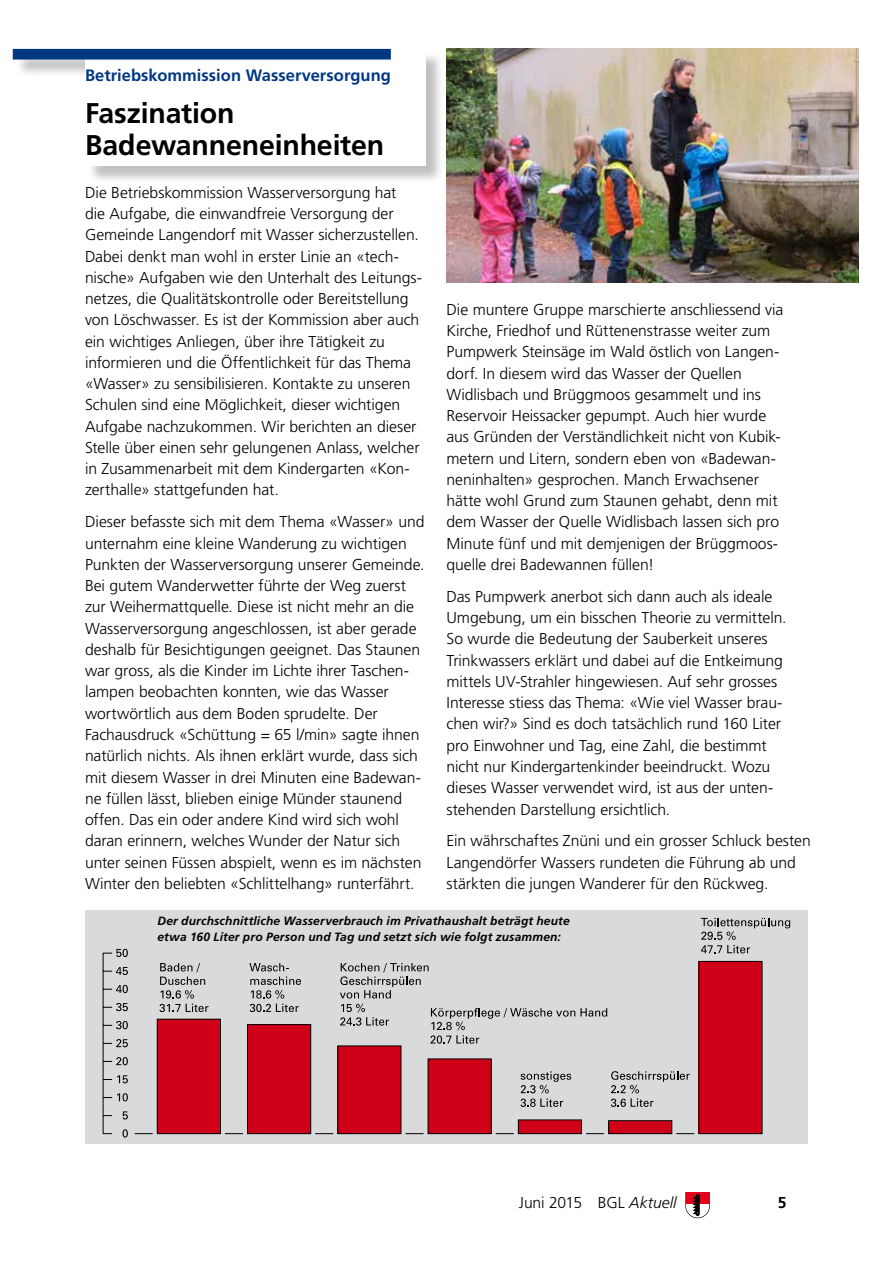
<style>
.page{position:relative;width:893px;height:1263px;background:#fff}
.page>*{position:absolute;margin:0;border:0;box-sizing:border-box;transform-origin:0 0}
.t1{font:700 28.5px/32px "Frutiger";letter-spacing:-.005em;color:#000}
.t2{font:700 16.5px "Frutiger";color:#003882}
.t3{font:300 15.75px/21.3px "Frutiger";letter-spacing:-.005em;color:#000}
.t4{font:700 15.75px "Frutiger";color:#000}
.t5{font:italic 700 12px/15.9px "Frutiger";letter-spacing:.015em;color:#000}
.s1{font-style:italic}
</style>
<div class="page">
<svg style="left:685px;top:1192px;width:25px;height:26px"></svg>
<div style="left:15px;top:51px;width:429px;height:134px;background:#000;opacity:.25"></div>
<div style="left:85px;top:49px;width:340px;height:117px;background:#fff"></div>
<div style="left:13px;top:49px;width:378px;height:11px;background:#003882"></div>
<img style="left:446px;top:49px;width:413px;height:234px">
<div style="left:85px;top:910px;width:723px;height:234px;background:#d9dadb"></div>
<hr style="left:103px;top:953px;width:1px;height:181px;background:#000">
<svg style="left:103px;top:1093px;width:25px;height:8px"></svg>
<svg style="left:103px;top:1075px;width:25px;height:8px"></svg>
<svg style="left:103px;top:1057px;width:25px;height:8px"></svg>
<svg style="left:103px;top:1039px;width:25px;height:8px"></svg>
<svg style="left:103px;top:1021px;width:25px;height:8px"></svg>
<svg style="left:103px;top:1003px;width:25px;height:8px"></svg>
<svg style="left:103px;top:985px;width:25px;height:8px"></svg>
<svg style="left:103px;top:967px;width:25px;height:8px"></svg>
<svg style="left:103px;top:949px;width:25px;height:8px"></svg>
<svg style="left:123px;top:1111px;width:5px;height:8px"></svg>
<svg style="left:123px;top:1129px;width:5px;height:8px"></svg>
<svg style="left:135px;top:1133px;width:18px;height:1px"></svg>
<svg style="left:676px;top:1133px;width:18px;height:1px"></svg>
<svg style="left:586px;top:1133px;width:18px;height:1px"></svg>
<svg style="left:496px;top:1133px;width:18px;height:1px"></svg>
<svg style="left:405px;top:1133px;width:19px;height:1px"></svg>
<svg style="left:315px;top:1133px;width:18px;height:1px"></svg>
<svg style="left:225px;top:1133px;width:18px;height:1px"></svg>
<div style="left:699px;top:961px;width:63px;height:173px;background:#d10019"></div>
<svg style="left:701px;top:918px;width:89px;height:35px"></svg>
<div style="left:157px;top:1019px;width:63px;height:115px;background:#d10019"></div>
<div style="left:157px;top:1019px;width:64px;height:115px;border:1px solid #000"></div>
<svg style="left:159px;top:963px;width:50px;height:49px"></svg>
<div style="left:248px;top:1024px;width:63px;height:110px;background:#d10019"></div>
<div style="left:247px;top:1024px;width:64px;height:110px;border:1px solid #000"></div>
<svg style="left:249px;top:963px;width:52px;height:49px"></svg>
<div style="left:338px;top:1046px;width:63px;height:88px;background:#d10019"></div>
<div style="left:428px;top:1059px;width:63px;height:75px;background:#d10019"></div>
<div style="left:428px;top:1058px;width:64px;height:76px;border:1px solid #000"></div>
<svg style="left:340px;top:963px;width:267px;height:81px"></svg>
<div style="left:518px;top:1120px;width:63px;height:14px;background:#d10019"></div>
<div style="left:518px;top:1119px;width:64px;height:15px;border:1px solid #000"></div>
<svg style="left:521px;top:1071px;width:50px;height:36px"></svg>
<div style="left:609px;top:1121px;width:63px;height:13px;background:#d10019"></div>
<div style="left:608px;top:1120px;width:64px;height:14px;border:1px solid #000"></div>
<svg style="left:611px;top:1071px;width:79px;height:36px"></svg>
<p class="t2" style="left:85px;top:65px;width:307px">Betriebskommission Wasserversorgung</p>
<h1 class="t1" style="left:85px;top:97px;width:301px">Faszination<br>Badewanneneinheiten</h1>
<p class="t3" style="left:85px;top:182px;width:338px">Die Betriebskommission Wasserversorgung hat<br>die Aufgabe, die einwandfreie Versorgung der Gemeinde Langendorf mit Wasser sicherzustellen.<br>Dabei denkt man wohl in erster Linie an «tech&shy;nische» Aufgaben wie den Unterhalt des Leitungs&shy;netzes, die Qualitätskontrolle oder Bereitstellung von Löschwasser. Es ist der Kommission aber auch ein wichtiges Anliegen, über ihre Tätigkeit zu informieren und die Öffentlichkeit für das Thema «Wasser» zu sensibilisieren. Kontakte zu unseren Schulen sind eine Möglichkeit, dieser wichtigen Aufgabe nachzukommen. Wir berichten an dieser Stelle über einen sehr gelungenen Anlass, welcher in Zusammenarbeit mit dem Kindergarten «Kon&shy;zerthalle» stattgefunden hat.</p>
<p class="t3" style="left:85px;top:511px;width:341px">Dieser befasste sich mit dem Thema «Wasser» und unternahm eine kleine Wanderung zu wichtigen Punkten der Wasserversorgung unserer Gemeinde.<br>Bei gutem Wanderwetter führte der Weg zuerst zur Weihermattquelle. Diese ist nicht mehr an die Wasserversorgung angeschlossen, ist aber gerade deshalb für Besichtigungen geeignet. Das Staunen war gross, als die Kinder im Lichte ihrer Taschen&shy;lampen beobachten konnten, wie das Wasser wortwörtlich aus dem Boden sprudelte. Der Fachausdruck «Schüttung = 65 l/min» sagte ihnen natürlich nichts. Als ihnen erklärt wurde, dass sich mit diesem Wasser in drei Minuten eine Badewan&shy;ne füllen lässt, blieben einige Münder staunend offen. Das ein oder andere Kind wird sich wohl daran erinnern, welches Wunder der Natur sich unter seinen Füssen abspielt, wenn es im nächsten Winter den beliebten «Schlittelhang» runterfährt.</p>
<p class="t3" style="left:446px;top:299px;width:338px">Die muntere Gruppe marschierte anschliessend via Kirche, Friedhof und Rüttenenstrasse weiter zum Pumpwerk Steinsäge im Wald östlich von Langen&shy;dorf. In diesem wird das Wasser der Quellen Widlisbach und Brüggmoos gesammelt und ins Reservoir Heissacker gepumpt. Auch hier wurde aus Gründen der Verständlichkeit nicht von Kubik&shy;metern und Litern, sondern eben von «Badewan&shy;neninhalten» gesprochen. Manch Erwachsener hätte wohl Grund zum Staunen gehabt, denn mit dem Wasser der Quelle Widlisbach lassen sich pro Minute fünf und mit demjenigen der Brüggmoos&shy;quelle drei Badewannen füllen!</p>
<p class="t3" style="left:446px;top:586px;width:339px">Das Pumpwerk anerbot sich dann auch als ideale Umgebung, um ein bisschen Theorie zu vermitteln.<br>So wurde die Bedeutung der Sauberkeit unseres Trinkwassers erklärt und dabei auf die Entkeimung mittels UV-Strahler hingewiesen. Auf sehr grosses Interesse stiess das Thema: «Wie viel Wasser brau&shy;chen wir?» Sind es doch tatsächlich rund 160 Liter pro Einwohner und Tag, eine Zahl, die bestimmt nicht nur Kindergartenkinder beeindruckt. Wozu dieses Wasser verwendet wird, ist aus der unten&shy;stehenden Darstellung ersichtlich.</p>
<p class="t3" style="left:446px;top:830px;width:366px">Ein währschaftes Znüni und ein grosser Schluck besten<br>Langendörfer Wassers rundeten die Führung ab und stärkten die jungen Wanderer für den Rückweg.</p>
<p class="t5" style="left:157px;top:913px;width:414px">Der durchschnittliche Wasserverbrauch im Privathaushalt beträgt heute etwa 160 Liter pro Person und Tag und setzt sich wie folgt zusammen:</p>
<p class="t3" style="left:519px;top:1191px;width:159px">Juni 2015 BGL <span class="s1">Aktuell</span></p>
<p class="t4" style="left:778px;top:1193px;width:10px">5</p>
</div>
